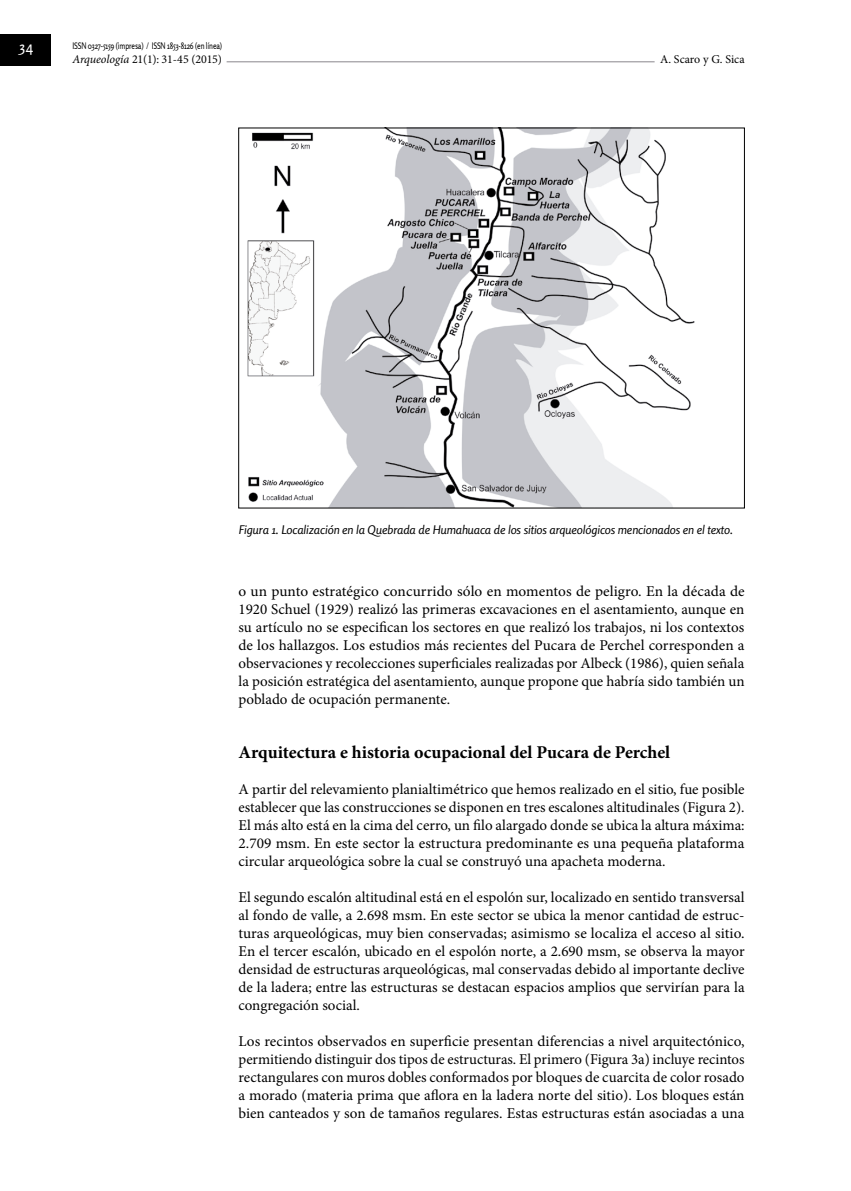
<style>
.page{position:relative;width:851px;height:1191px;background:#fff}
.page>*{position:absolute;margin:0;border:0;box-sizing:border-box;transform-origin:0 0}
.t1{font:700 18px "Minion Pro";color:#000}
.t2{font:15px/18px "Minion Pro";color:#000;text-align:justify}
.t3{font:15px "Rosario";color:#fff}
.t4{font:italic 12px "Rosario";letter-spacing:-.01em;color:#000}
.t5{font:12px "Minion Pro";letter-spacing:-.005em;color:#000}
.t6{font:9px "Rosario";letter-spacing:-.02em;color:#000;scale:.8 1}
.s1{font-style:italic}
</style>
<div class="page">
<hr style="left:204px;top:61px;width:529px;height:1px;background:#89878c">
<div style="left:72px;top:53px;width:154px;height:15px;background:#fff"></div>
<div style="left:0;top:35px;width:50px;height:31px;background:#000"></div>
<div style="left:654px;top:52px;width:90px;height:15px;background:#fff"></div>
<img style="left:247px;top:130px;width:448px;height:376px">
<p class="t3" style="left:19px;top:38px;width:15px">34</p>
<p class="t6" style="left:72px;top:40px;width:188px">ISSN 0327-5159 (impresa) / ISSN 1853-8126 (en línea)</p>
<p class="t5" style="left:72px;top:52px;width:151px"><span class="s1">Arqueología</span> 21(1): 31-45 (2015)</p>
<p class="t5" style="left:660px;top:51px;width:86px">A. Scaro y G. Sica</p>
<p class="t4" style="left:239px;top:523px;width:496px">Figura 1. Localización en la Quebrada de Humahuaca de los sitios arqueológicos mencionados en el texto.</p>
<p class="t2" style="left:238px;top:582px;width:507px">o un punto estratégico concurrido sólo en momentos de peligro. En la década de 1920 Schuel (1929) realizó las primeras excavaciones en el asentamiento, aunque en su artículo no se especifican los sectores en que realizó los trabajos, ni los contextos de los hallazgos. Los estudios más recientes del Pucara de Perchel corresponden a observaciones y recolecciones superficiales realizadas por Albeck (1986), quien señala la posición estratégica del asentamiento, aunque propone que habría sido también un poblado de ocupación permanente.</p>
<p class="t1" style="left:238px;top:739px;width:433px">Arquitectura e historia ocupacional del Pucara de Perchel</p>
<p class="t2" style="left:238px;top:780px;width:507px">A partir del relevamiento planialtimétrico que hemos realizado en el sitio, fue posible establecer que las construcciones se disponen en tres escalones altitudinales (Figura 2).<br>El más alto está en la cima del cerro, un filo alargado donde se ubica la altura máxima:<br>2.709 msm. En este sector la estructura predominante es una pequeña plataforma circular arqueológica sobre la cual se construyó una apacheta moderna.</p>
<p class="t2" style="left:238px;top:888px;width:507px">El segundo escalón altitudinal está en el espolón sur, localizado en sentido transversal al fondo de valle, a 2.698 msm. En este sector se ubica la menor cantidad de estruc&shy;turas arqueológicas, muy bien conservadas; asimismo se localiza el acceso al sitio.<br>En el tercer escalón, ubicado en el espolón norte, a 2.690 msm, se observa la mayor densidad de estructuras arqueológicas, mal conservadas debido al importante declive de la ladera; entre las estructuras se destacan espacios amplios que servirían para la congregación social.</p>
<p class="t2" style="left:238px;top:1032px;width:507px">Los recintos observados en superficie presentan diferencias a nivel arquitectónico, permitiendo distinguir dos tipos de estructuras. El primero (Figura 3a) incluye recintos rectangulares con muros dobles conformados por bloques de cuarcita de color rosado a morado (materia prima que aflora en la ladera norte del sitio). Los bloques están bien canteados y son de tamaños regulares. Estas estructuras están asociadas a una</p>
</div>
